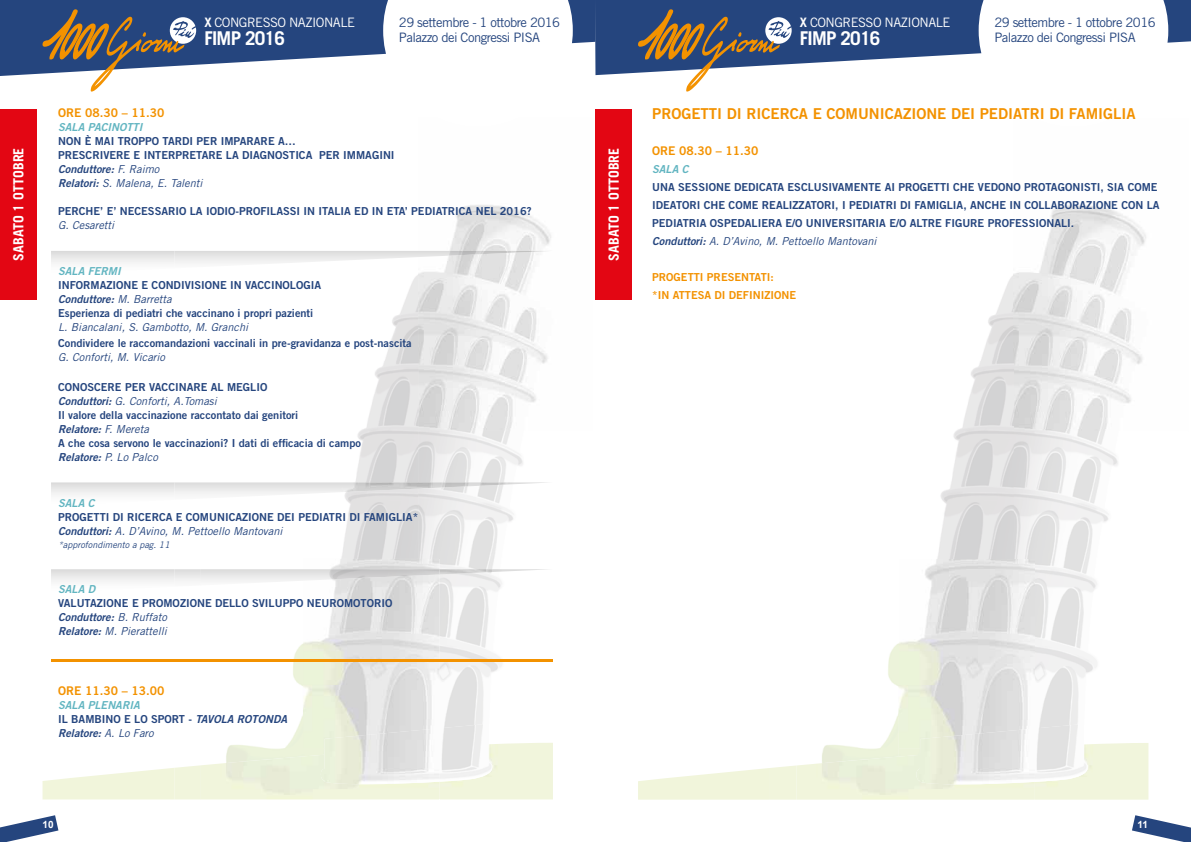
<style>
.page{position:relative;width:1191px;height:842px;background:#fff}
.page>*{position:absolute;margin:0;border:0;box-sizing:border-box;transform-origin:0 0}
.t1{font:700 19px "Trade Gothic LT Std";letter-spacing:-.04em;color:#fff}
.t2{font:15px "Trade Gothic LT Std Bd 2";color:#f39200}
.t3{font:700 14px "Trade Gothic LT Std";color:#fff}
.t4{font:13px "Trade Gothic LT Std";letter-spacing:-.04em;color:#25457e}
.t5{font:13px "Trade Gothic LT Std";letter-spacing:-.04em;color:#fff}
.t6{font:12px "Trade Gothic LT Std Bd 2";color:#f39200}
.t7{font:11px/18px "Trade Gothic LT Std Bd 2";color:#25457e}
.t8{font:italic 11px "Trade Gothic LT Std";color:#25457e}
.t9{font:11px "Trade Gothic LT Std Bd 2 Obl";color:#25457e}
.t10{font:11px "Trade Gothic LT Std Bd 2 Obl";color:#62b5c1}
.t11{font:11px/18px "Trade Gothic LT Std Bd 2";color:#f39200}
.t12{font:700 10px "Arial";color:#fff}
.t13{font:italic 9px "Trade Gothic LT Std";color:#25457e}
.s1{font-weight:700}
.s2{font-family:"Trade Gothic LT Std";font-style:italic}
.s3{font-family:"Trade Gothic LT Std Bd 2 Obl";font-style:normal}
.s4{font-family:"Trade Gothic LT Std Bd 2 Obl"}
</style>
<div class="page">
<svg style="left:43px;top:768px;width:131px;height:31px"></svg>
<img style="left:341px;top:275px;width:77px;height:284px">
<img style="left:418px;top:205px;width:135px;height:519px">
<img style="left:174px;top:661px;width:27px;height:139px">
<img style="left:174px;top:743px;width:379px;height:56px">
<img style="left:439px;top:724px;width:54px;height:58px">
<img style="left:303px;top:559px;width:136px;height:189px">
<img style="left:201px;top:644px;width:102px;height:156px">
<img style="left:303px;top:748px;width:34px;height:52px">
<img style="left:201px;top:755px;width:238px;height:44px">
<img style="left:319px;top:728px;width:120px;height:56px">
<svg style="left:638px;top:768px;width:132px;height:32px"></svg>
<img style="left:937px;top:276px;width:76px;height:283px">
<img style="left:1013px;top:205px;width:133px;height:519px">
<img style="left:1148px;top:743px;width:1px;height:57px">
<img style="left:1034px;top:724px;width:54px;height:58px">
<img style="left:898px;top:559px;width:136px;height:189px">
<img style="left:822px;top:644px;width:76px;height:111px">
<img style="left:915px;top:728px;width:119px;height:56px">
<svg style="left:0;top:0;width:595px;height:76px;fill:#25457e"></svg>
<svg style="left:595px;top:0;width:596px;height:75px;fill:#25457e"></svg>
<svg style="left:383px;top:0;width:190px;height:76px"></svg>
<svg style="left:978px;top:0;width:190px;height:75px"></svg>
<svg style="left:0;top:815px;width:58px;height:27px"></svg>
<svg style="left:1132px;top:815px;width:59px;height:27px"></svg>
<svg style="left:42px;top:9px;width:154px;height:83px"></svg>
<svg style="left:638px;top:9px;width:154px;height:83px"></svg>
<svg style="left:51px;top:251px;width:123px;height:12px"></svg>
<img style="left:174px;top:251px;width:379px;height:17px">
<svg style="left:51px;top:482px;width:123px;height:13px"></svg>
<img style="left:174px;top:482px;width:379px;height:18px">
<svg style="left:51px;top:569px;width:123px;height:13px"></svg>
<img style="left:174px;top:569px;width:379px;height:18px">
<img style="left:201px;top:569px;width:238px;height:16px">
<hr style="left:51px;top:659px;width:502px;height:2px;background:#f39200">
<div style="left:0;top:109px;width:37px;height:191px;background:#e30613"></div>
<div style="left:595px;top:109px;width:37px;height:191px;background:#e30613"></div>
<p class="t3" style="left:10px;top:261px;width:114px;rotate:-90deg">SABATO 1 OTTOBRE</p>
<p class="t5" style="left:204px;top:14px;width:152px"><span class="s1">X</span> CONGRESSO NAZIONALE</p>
<h1 class="t1" style="left:204px;top:26px;width:82px">FIMP 2016</h1>
<p class="t4" style="left:399px;top:14px;width:163px">29 settembre - 1 ottobre 2016</p>
<p class="t4" style="left:994px;top:14px;width:163px">29 settembre - 1 ottobre 2016</p>
<p class="t4" style="left:399px;top:30px;width:143px">Palazzo dei Congressi PISA</p>
<p class="t4" style="left:994px;top:30px;width:143px">Palazzo dei Congressi PISA</p>
<p class="t5" style="left:800px;top:14px;width:152px"><span class="s1">X</span> CONGRESSO NAZIONALE</p>
<h1 class="t1" style="left:800px;top:26px;width:82px">FIMP 2016</h1>
<p class="t6" style="left:58px;top:106px;width:108px">ORE 08.30 – 11.30</p>
<p class="t10" style="left:58px;top:121px;width:86px">SALA PACINOTTI</p>
<p class="t7" style="left:58px;top:134px;width:338px;line-height:14px">NON È MAI TROPPO TARDI PER IMPARARE A…<br>PRESCRIVERE E INTERPRETARE LA DIAGNOSTICA PER IMMAGINI</p>
<p class="t9" style="left:58px;top:163px;width:103px">Conduttore: <span class="s2">F. Raimo</span></p>
<p class="t8" style="left:58px;top:177px;width:146px"><span class="s3">Relatori:</span> S. Malena, E. Talenti</p>
<p class="t7" style="left:58px;top:202px;width:475px">PERCHE’ E’ NECESSARIO LA IODIO-PROFILASSI IN ITALIA ED IN ETA’ PEDIATRICA NEL 2016?</p>
<p class="t8" style="left:58px;top:219px;width:58px">G. Cesaretti</p>
<p class="t10" style="left:58px;top:265px;width:64px">SALA FERMI</p>
<p class="t7" style="left:58px;top:276px;width:264px">INFORMAZIONE E CONDIVISIONE IN VACCINOLOGIA</p>
<p class="t9" style="left:58px;top:293px;width:115px">Conduttore: <span class="s2">M. Barretta</span></p>
<p class="t7" style="left:58px;top:304px;width:257px">ESPERIENZA DI PEDIATRI CHE VACCINANO I PROPRI PAZIENTI</p>
<p class="t8" style="left:58px;top:321px;width:192px">L. Biancalani, S. Gambotto, M. Granchi</p>
<p class="t7" style="left:58px;top:334px;width:355px">CONDIVIDERE LE RACCOMANDAZIONI VACCINALI IN PRE-GRAVIDANZA E POST-NASCITA</p>
<p class="t8" style="left:58px;top:351px;width:108px">G. Conforti, M. Vicario</p>
<p class="t7" style="left:58px;top:378px;width:211px">CONOSCERE PER VACCINARE AL MEGLIO</p>
<p class="t8" style="left:58px;top:395px;width:160px"><span class="s3">Conduttori:</span> G. Conforti, A.Tomasi</p>
<p class="t7" style="left:58px;top:406px;width:242px">IL VALORE DELLA VACCINAZIONE RACCONTATO DAI GENITORI</p>
<p class="t9" style="left:58px;top:423px;width:92px">Relatore: <span class="s2">F. Mereta</span></p>
<p class="t7" style="left:58px;top:434px;width:304px">A CHE COSA SERVONO LE VACCINAZIONI? I DATI DI EFFICACIA DI CAMPO</p>
<p class="t9" style="left:58px;top:451px;width:101px">Relatore: <span class="s2">P. Lo Palco</span></p>
<p class="t10" style="left:58px;top:497px;width:38px">SALA C</p>
<p class="t7" style="left:58px;top:508px;width:361px">PROGETTI DI RICERCA E COMUNICAZIONE DEI PEDIATRI DI FAMIGLIA*</p>
<p class="t8" style="left:58px;top:525px;width:226px"><span class="s3">Conduttori:</span> A. D’Avino, M. Pettoello Mantovani</p>
<p class="t13" style="left:58px;top:539px;width:113px">*approfondimento a pag. 11</p>
<p class="t10" style="left:58px;top:583px;width:38px">SALA D</p>
<p class="t7" style="left:58px;top:594px;width:336px">VALUTAZIONE E PROMOZIONE DELLO SVILUPPO NEUROMOTORIO</p>
<p class="t9" style="left:58px;top:611px;width:110px">Conduttore: <span class="s2">B. Ruffato</span></p>
<p class="t8" style="left:58px;top:625px;width:110px"><span class="s3">Relatore:</span> M. Pierattelli</p>
<p class="t6" style="left:58px;top:684px;width:108px">ORE 11.30 – 13.00</p>
<p class="t10" style="left:58px;top:699px;width:83px">SALA PLENARIA</p>
<p class="t7" style="left:58px;top:710px;width:230px">IL BAMBINO E LO SPORT - <span class="s4">TAVOLA ROTONDA</span></p>
<p class="t9" style="left:58px;top:727px;width:97px">Relatore: <span class="s2">A. Lo Faro</span></p>
<p class="t3" style="left:605px;top:261px;width:114px;rotate:-90deg">SABATO 1 OTTOBRE</p>
<h2 class="t2" style="left:652px;top:104px;width:485px">PROGETTI DI RICERCA E COMUNICAZIONE DEI PEDIATRI DI FAMIGLIA</h2>
<p class="t6" style="left:652px;top:143px;width:108px">ORE 08.30 – 11.30</p>
<p class="t10" style="left:652px;top:162px;width:38px">SALA C</p>
<p class="t7" style="left:652px;top:178px;width:509px">UNA SESSIONE DEDICATA ESCLUSIVAMENTE AI PROGETTI CHE VEDONO PROTAGONISTI, SIA COME<br>IDEATORI CHE COME REALIZZATORI, I PEDIATRI DI FAMIGLIA, ANCHE IN COLLABORAZIONE CON LA<br>PEDIATRIA OSPEDALIERA E/O UNIVERSITARIA E/O ALTRE FIGURE PROFESSIONALI.</p>
<p class="t8" style="left:652px;top:234px;width:226px"><span class="s3">Conduttori:</span> A. D’Avino, M. Pettoello Mantovani</p>
<p class="t11" style="left:652px;top:268px;width:145px">PROGETTI PRESENTATI:<br>*IN ATTESA DI DEFINIZIONE</p>
<p class="t12" style="left:43px;top:818px;width:13px">10</p>
<p class="t12" style="left:1137px;top:818px;width:12px">11</p>
</div>
